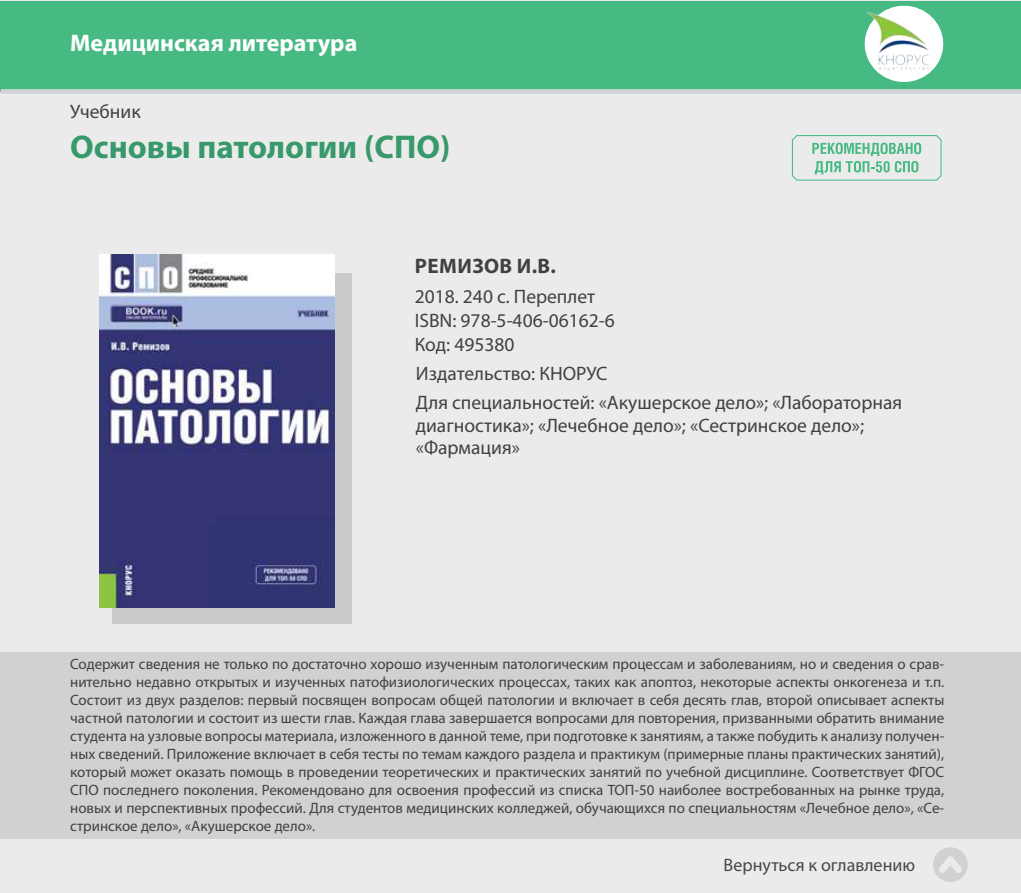
<style>
.page{position:relative;width:1021px;height:893px;background:#fff}
.page>*{position:absolute;margin:0;border:0;box-sizing:border-box;transform-origin:0 0}
.t1{font:700 33px "Myriad Pro";color:#38996b}
.t2{font:700 24px "Myriad Pro";color:#fff}
.t3{font:700 21px "Myriad Pro";letter-spacing:.02em;color:#414042}
.t4{font:19.5px/24px "Myriad Pro";color:#414042}
.t5{font:18px "Myriad Pro";color:#48484a}
.t6{font:15px/18px "Myriad Pro";color:#414042;text-align:justify}
</style>
<div class="page">
<div style="left:0;top:0;width:1020px;height:893px;background:#ebebec"></div>
<div style="left:112px;top:273px;width:240px;height:350px;background:#c9cacc"></div>
<img style="left:100px;top:254px;width:235px;height:353px">
<div style="left:1px;top:1px;width:1019px;height:90px;background:#47ba83"></div>
<div style="left:0;top:653px;width:1020px;height:186px;background:#cfd1d2"></div>
<div style="left:1px;top:89px;width:1019px;height:5px;background:#d1d3d4"></div>
<div style="left:933px;top:847px;width:34px;height:35px;background:#cfd1d2;border-radius:50%"></div>
<svg style="left:939px;top:856px;width:23px;height:17px"></svg>
<div style="left:864px;top:6px;width:79px;height:76px;background:#fff;border-radius:50%"></div>
<img style="left:865px;top:9px;width:67px;height:65px">
<svg style="left:791px;top:135px;width:151px;height:46px"></svg>
<h2 class="t2" style="left:70px;top:27px;width:289px">Медицинская литература</h2>
<h3 class="t4" style="left:70px;top:99px;width:72px">Учебник</h3>
<h1 class="t1" style="left:70px;top:126px;width:382px">Основы патологии (СПО)</h1>
<h3 class="t3" style="left:415px;top:252px;width:142px">Ремизов И.В.</h3>
<h3 class="t4" style="left:415px;top:284px;width:201px">2018. 240 c. Переплет<br>ISBN: 978-5-406-06162-6<br>Код: 495380</h3>
<h3 class="t4" style="left:416px;top:359px;width:488px;line-height:29px">Издательство: КНОРУС<br>Для специальностей: «Акушерское дело»; «Лабораторная</h3>
<h3 class="t4" style="left:416px;top:414px;width:450px;line-height:22.5px">диагностика»; «Лечебное дело»; «Сестринское дело»; «Фармация»</h3>
<p class="t6" style="left:70px;top:655px;width:875px">Содержит сведения не только по достаточно хорошо изученным патологическим процессам и заболеваниям, но и сведения о срав&shy;нительно недавно открытых и изученных патофизиологических процессах, таких как апоптоз, некоторые аспекты онкогенеза и т.п.<br>Состоит из двух разделов: первый посвящен вопросам общей патологии и включает в себя десять глав, второй описывает аспекты частной патологии и состоит из шести глав. Каждая глава завершается вопросами для повторения, призванными обратить внимание студента на узловые вопросы материала, изложенного в данной теме, при подготовке к занятиям, а также побудить к анализу получен&shy;ных сведений. Приложение включает в себя тесты по темам каждого раздела и практикум (примерные планы практических занятий), который может оказать помощь в проведении теоретических и практических занятий по учебной дисциплине. Соответствует ФГОС СПО последнего поколения. Рекомендовано для освоения профессий из списка ТОП-50 наиболее востребованных на рынке труда, новых и перспективных профессий. Для студентов медицинских колледжей, обучающихся по специальностям «Лечебное дело», «Се&shy;стринское дело», «Акушерское дело».</p>
<p class="t5" style="left:723px;top:853px;width:193px">Вернуться к оглавлению</p>
</div>
